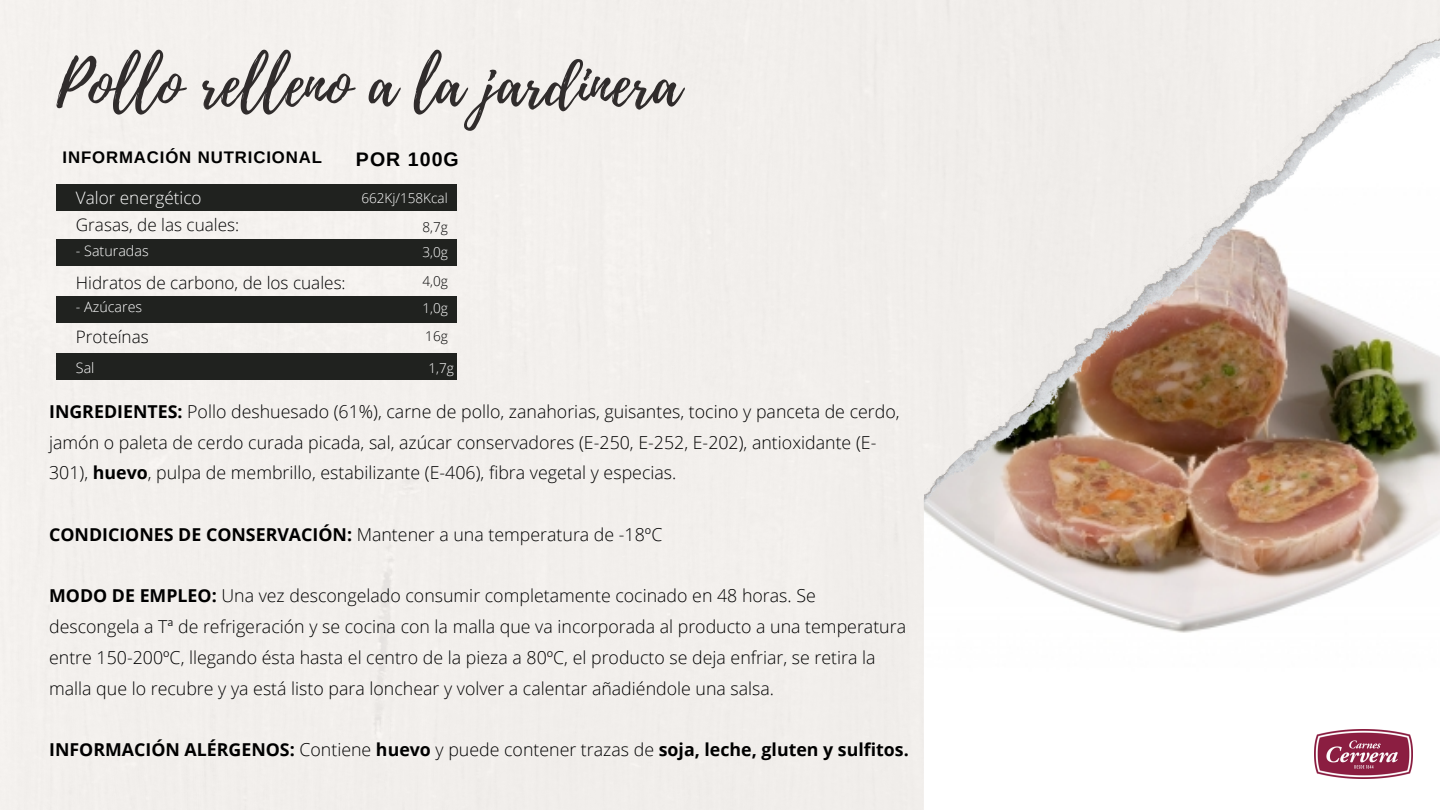
<style>
.page{position:relative;width:1440px;height:810px;background:#f2efec}
.page>*{position:absolute;margin:0;border:0;box-sizing:border-box;transform-origin:0 0}
.t1{font:63px "Playlist Script";color:#302c2c}
.t2{font:700 19.6px "Arimo";letter-spacing:.05em;color:#000}
.t3{font:300 17.8px/30.8px "Open Sans";color:#000}
.t4{font:700 17.8px "Open Sans";color:#000}
.t5{font:300 17.2px "Open Sans";color:#000}
.t6{font:300 17.2px "Open Sans";color:#fff}
.t7{font:700 16.8px "Arimo";letter-spacing:.05em;color:#000}
.t8{font:300 14.3px "Open Sans";color:#fff}
.t9{font:300 13.6px "Open Sans";color:#fff}
.t10{font:300 13.6px "Open Sans";color:#000}
.s1{font-weight:700}
.s2{font-weight:300}
</style>
<div class="page">
<img style="left:924px;top:559px;width:516px;height:251px">
<img style="left:924px;top:19px;width:516px;height:540px">
<div style="left:57px;top:184px;width:400px;height:27px;background:#20221f"></div>
<div style="left:57px;top:354px;width:400px;height:26px;background:#20221f"></div>
<div style="left:57px;top:296px;width:400px;height:27px;background:#20221f"></div>
<div style="left:57px;top:239px;width:400px;height:26px;background:#20221f"></div>
<img style="left:1314px;top:729px;width:99px;height:50px">
<p class="t1" style="left:57px;top:39px;width:625px">Pollo relleno a la jardinera</p>
<p class="t7" style="left:62px;top:148px;width:261px">INFORMACIÓN NUTRICIONAL</p>
<p class="t6" style="left:76px;top:185px;width:127px">Valor energético</p>
<p class="t2" style="left:356px;top:148px;width:104px">POR 100G</p>
<p class="t9" style="left:361px;top:188px;width:88px">662Kj/158Kcal</p>
<p class="t5" style="left:76px;top:213px;width:165px">Grasas, de las cuales:</p>
<p class="t10" style="left:422px;top:217px;width:27px">8,7g</p>
<p class="t8" style="left:76px;top:240px;width:74px">- Saturadas</p>
<p class="t9" style="left:422px;top:243px;width:27px">3,0g</p>
<p class="t5" style="left:76px;top:270px;width:271px">Hidratos de carbono, de los cuales:</p>
<p class="t5" style="left:76px;top:325px;width:74px">Proteínas</p>
<p class="t8" style="left:76px;top:297px;width:68px">- Azúcares</p>
<p class="t10" style="left:422px;top:272px;width:27px">4,0g</p>
<p class="t9" style="left:422px;top:298px;width:27px">1,0g</p>
<p class="t10" style="left:425px;top:327px;width:24px">16g</p>
<p class="t8" style="left:76px;top:358px;width:20px">Sal</p>
<p class="t9" style="left:428px;top:358px;width:27px">1,7g</p>
<p class="t3" style="left:49px;top:396px;width:852px"><span class="s1">INGREDIENTES:</span> Pollo deshuesado (61%), carne de pollo, zanahorias, guisantes, tocino y panceta de cerdo, jamón o paleta de cerdo curada picada, sal, azúcar conservadores (E-250, E-252, E-202), antioxidante (E-<br>301), <span class="s1">huevo</span>, pulpa de membrillo, estabilizante (E-406), fibra vegetal y especias.</p>
<p class="t3" style="left:49px;top:519px;width:615px"><span class="s1">CONDICIONES DE CONSERVACIÓN:</span> Mantener a una temperatura de -18ºC</p>
<p class="t3" style="left:49px;top:580px;width:858px"><span class="s1">MODO DE EMPLEO:</span> Una vez descongelado consumir completamente cocinado en 48 horas. Se descongela a Tª de refrigeración y se cocina con la malla que va incorporada al producto a una temperatura entre 150-200ºC, llegando ésta hasta el centro de la pieza a 80ºC, el producto se deja enfriar, se retira la malla que lo recubre y ya está listo para lonchear y volver a calentar añadiéndole una salsa.</p>
<p class="t4" style="left:49px;top:737px;width:861px">INFORMACIÓN ALÉRGENOS: <span class="s2">Contiene</span> huevo <span class="s2">y puede contener trazas de</span> soja, leche, gluten y sulfitos.</p>
</div>
